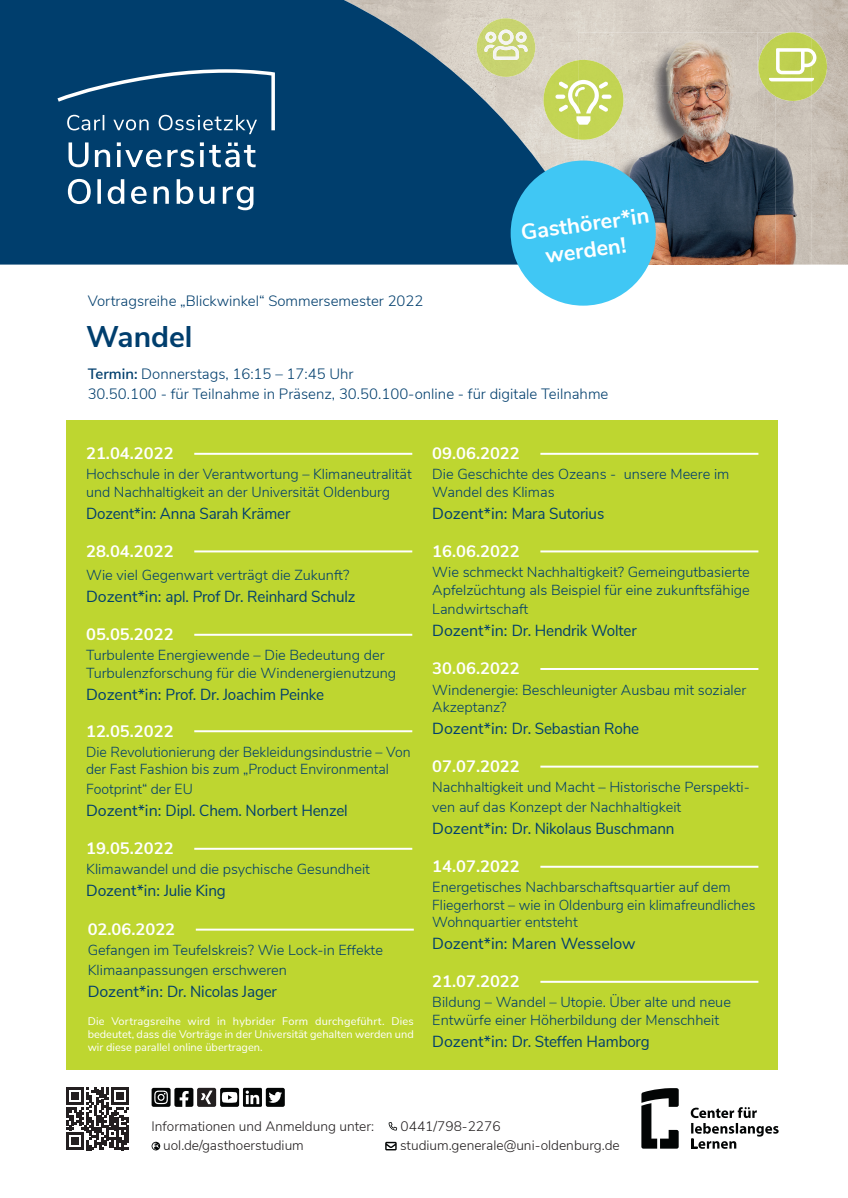
<style>
.page{position:relative;width:848px;height:1198px;background:#fff}
.page>*{position:absolute;margin:0;border:0;box-sizing:border-box;transform-origin:0 0}
.t1{font:700 29.85px "Nunito Sans";color:#003e6d}
.t2{font:700 21.9px/26.3px "Nunito Sans";color:#fff;text-align:center}
.t3{font:700 16.5px "Nunito Sans";color:#fff}
.t4{font:16px "Nunito Sans";letter-spacing:-.01em;color:#003e6d}
.t5{font:16px "Nunito Sans";letter-spacing:-.01em;color:#003e6d;scale:.95 1}
.t6{font:300 14.9px/19.5px "Nunito Sans";color:#003e6d}
.t7{font:300 14.5px/17.4px "Nunito Sans";color:#003e6d}
.t8{font:300 13.7px "Nunito Sans";color:#231f20}
.t9{font:11px/13.2px "Nunito Sans";color:#fff;text-align:justify}
.s1{font-weight:600}
</style>
<div class="page">
<div style="left:66px;top:420px;width:712px;height:649px;background:#bed630"></div>
<img style="left:598px;top:0;width:250px;height:265px">
<svg style="left:0;top:0;width:598px;height:265px;background:#1a5078"></svg>
<svg style="left:68px;top:179px;width:185px;height:31px"></svg>
<svg style="left:69px;top:142px;width:187px;height:25px"></svg>
<svg style="left:57px;top:69px;width:218px;height:65px;background:#1d547d"></svg>
<img style="left:476px;top:18px;width:59px;height:59px">
<img style="left:484px;top:30px;width:43px;height:30px">
<img style="left:578px;top:32px;width:179px;height:36px">
<img style="left:757px;top:32px;width:1px;height:18px">
<img style="left:757px;top:50px;width:18px;height:215px">
<img style="left:623px;top:68px;width:134px;height:18px">
<img style="left:614px;top:86px;width:143px;height:179px">
<img style="left:775px;top:101px;width:36px;height:164px">
<img style="left:578px;top:140px;width:36px;height:28px">
<img style="left:811px;top:38px;width:16px;height:58px">
<img style="left:758px;top:32px;width:53px;height:69px">
<svg style="left:768px;top:48px;width:48px;height:33px"></svg>
<img style="left:543px;top:60px;width:80px;height:80px">
<svg style="left:555px;top:80px;width:56px;height:45px"></svg>
<hr style="left:194px;top:453px;width:218px;height:2px;background:#fff">
<hr style="left:194px;top:550px;width:218px;height:2px;background:#fff">
<hr style="left:194px;top:634px;width:218px;height:2px;background:#fff">
<hr style="left:194px;top:730px;width:218px;height:2px;background:#fff">
<hr style="left:196px;top:928px;width:218px;height:2px;background:#fff">
<hr style="left:194px;top:848px;width:218px;height:2px;background:#fff">
<hr style="left:540px;top:453px;width:218px;height:2px;background:#fff">
<hr style="left:540px;top:550px;width:218px;height:2px;background:#fff">
<hr style="left:540px;top:668px;width:218px;height:2px;background:#fff">
<hr style="left:540px;top:765px;width:218px;height:2px;background:#fff">
<hr style="left:540px;top:981px;width:218px;height:2px;background:#fff">
<svg style="left:388px;top:1122px;width:9px;height:8px"></svg>
<svg style="left:151px;top:1141px;width:9px;height:9px"></svg>
<svg style="left:385px;top:1141px;width:11px;height:9px"></svg>
<svg style="left:152px;top:1088px;width:133px;height:19px"></svg>
<svg style="left:690px;top:1107px;width:88px;height:41px"></svg>
<svg style="left:641px;top:1088px;width:37px;height:60px"></svg>
<hr style="left:540px;top:866px;width:218px;height:2px;background:#fff">
<div style="left:510px;top:161px;width:145px;height:145px;background:#40c7f4;border-radius:50%"></div>
<svg style="left:67px;top:1087px;width:62px;height:63px"></svg>
<p class="t6" style="left:88px;top:290px;width:337px">Vortragsreihe „Blickwinkel“ Sommersemester 2022</p>
<h2 class="t2" style="left:519px;top:218px;width:131px;rotate:-8deg">Gasthörer*in werden!</h2>
<h1 class="t1" style="left:86px;top:315px;width:108px">Wandel</h1>
<p class="t6" style="left:88px;top:363px;width:522px"><span class="s1">Termin:</span> Donnerstags, 16:15 – 17:45 Uhr<br>30.50.100 - für Teilnahme in Präsenz, 30.50.100-online - für digitale Teilnahme</p>
<p class="t3" style="left:86px;top:441px;width:89px">21.04.2022</p>
<p class="t7" style="left:86px;top:465px;width:327px">Hochschule in der Verantwortung – Klimaneutralität und Nachhaltigkeit an der Universität Oldenburg</p>
<p class="t5" style="left:86px;top:501px;width:216px">Dozent*in: Anna Sarah Krämer</p>
<p class="t3" style="left:86px;top:539px;width:89px">28.04.2022</p>
<p class="t7" style="left:86px;top:565px;width:265px">Wie viel Gegenwart verträgt die Zukunft?</p>
<p class="t4" style="left:86px;top:584px;width:271px">Dozent*in: apl. Prof Dr. Reinhard Schulz</p>
<p class="t3" style="left:86px;top:622px;width:89px">05.05.2022</p>
<p class="t7" style="left:86px;top:646px;width:311px">Turbulente Energiewende – Die Bedeutung der<br>Turbulenzforschung für die Windenergienutzung</p>
<p class="t4" style="left:86px;top:682px;width:239px">Dozent*in: Prof. Dr. Joachim Peinke</p>
<p class="t3" style="left:86px;top:719px;width:89px">12.05.2022</p>
<p class="t7" style="left:86px;top:742px;width:326px">Die Revolutionierung der Bekleidungsindustrie – Von der Fast Fashion bis zum „Product Environmental</p>
<p class="t7" style="left:86px;top:779px;width:108px">Footprint“ der EU</p>
<p class="t4" style="left:86px;top:799px;width:263px">Dozent*in: Dipl. Chem. Norbert Henzel</p>
<p class="t3" style="left:86px;top:836px;width:89px">19.05.2022</p>
<p class="t7" style="left:86px;top:860px;width:285px">Klimawandel und die psychische Gesundheit</p>
<p class="t4" style="left:86px;top:879px;width:141px">Dozent*in: Julie King</p>
<p class="t3" style="left:88px;top:917px;width:89px">02.06.2022</p>
<p class="t7" style="left:88px;top:939px;width:297px;line-height:19.9px">Gefangen im Teufelskreis? Wie Lock-in Effekte<br>Klimaanpassungen erschweren</p>
<p class="t4" style="left:88px;top:980px;width:191px">Dozent*in: Dr. Nicolas Jager</p>
<p class="t9" style="left:88px;top:1013px;width:327px">Die Vortragsreihe wird in hybrider Form durchgeführt. Dies bedeutet, dass die Vorträge in der Universität gehalten werden und wir diese parallel online übertragen.</p>
<p class="t3" style="left:432px;top:441px;width:89px">09.06.2022</p>
<p class="t7" style="left:432px;top:465px;width:299px">Die Geschichte des Ozeans - unsere Meere im<br>Wandel des Klimas</p>
<p class="t4" style="left:432px;top:501px;width:173px">Dozent*in: Mara Sutorius</p>
<p class="t3" style="left:432px;top:539px;width:89px">16.06.2022</p>
<p class="t7" style="left:432px;top:562px;width:319px">Wie schmeckt Nachhaltigkeit? Gemeingutbasierte<br>Apfelzüchtung als Beispiel für eine zukunftsfähige</p>
<p class="t7" style="left:432px;top:600px;width:97px">Landwirtschaft</p>
<p class="t4" style="left:432px;top:619px;width:206px">Dozent*in: Dr. Hendrik Wolter</p>
<p class="t3" style="left:432px;top:656px;width:89px">30.06.2022</p>
<p class="t7" style="left:432px;top:680px;width:315px">Windenergie: Beschleunigter Ausbau mit sozialer<br>Akzeptanz?</p>
<p class="t4" style="left:432px;top:716px;width:208px">Dozent*in: Dr. Sebastian Rohe</p>
<p class="t3" style="left:432px;top:754px;width:89px">07.07.2022</p>
<p class="t7" style="left:432px;top:776px;width:319px;line-height:19.9px">Nachhaltigkeit und Macht – Historische Perspekti&shy;ven auf das Konzept der Nachhaltigkeit</p>
<p class="t4" style="left:432px;top:817px;width:244px">Dozent*in: Dr. Nikolaus Buschmann</p>
<p class="t3" style="left:432px;top:854px;width:89px">14.07.2022</p>
<p class="t7" style="left:432px;top:878px;width:324px">Energetisches Nachbarschaftsquartier auf dem<br>Fliegerhorst – wie in Oldenburg ein klimafreundliches<br>Wohnquartier entsteht</p>
<p class="t4" style="left:432px;top:932px;width:205px">Dozent*in: Maren Wesselow</p>
<p class="t3" style="left:432px;top:969px;width:89px">21.07.2022</p>
<p class="t7" style="left:432px;top:993px;width:300px">Bildung – Wandel – Utopie. Über alte und neue<br>Entwürfe einer Höherbildung der Menschheit</p>
<p class="t4" style="left:432px;top:1029px;width:219px">Dozent*in: Dr. Steffen Hamborg</p>
<p class="t8" style="left:151px;top:1115px;width:224px">Informationen und Anmeldung unter:</p>
<p class="t8" style="left:400px;top:1115px;width:102px">0441/798-2276</p>
<p class="t8" style="left:163px;top:1135px;width:142px">uol.de/gasthoerstudium</p>
<p class="t8" style="left:400px;top:1135px;width:221px">studium.generale@uni-oldenburg.de</p>
</div>
